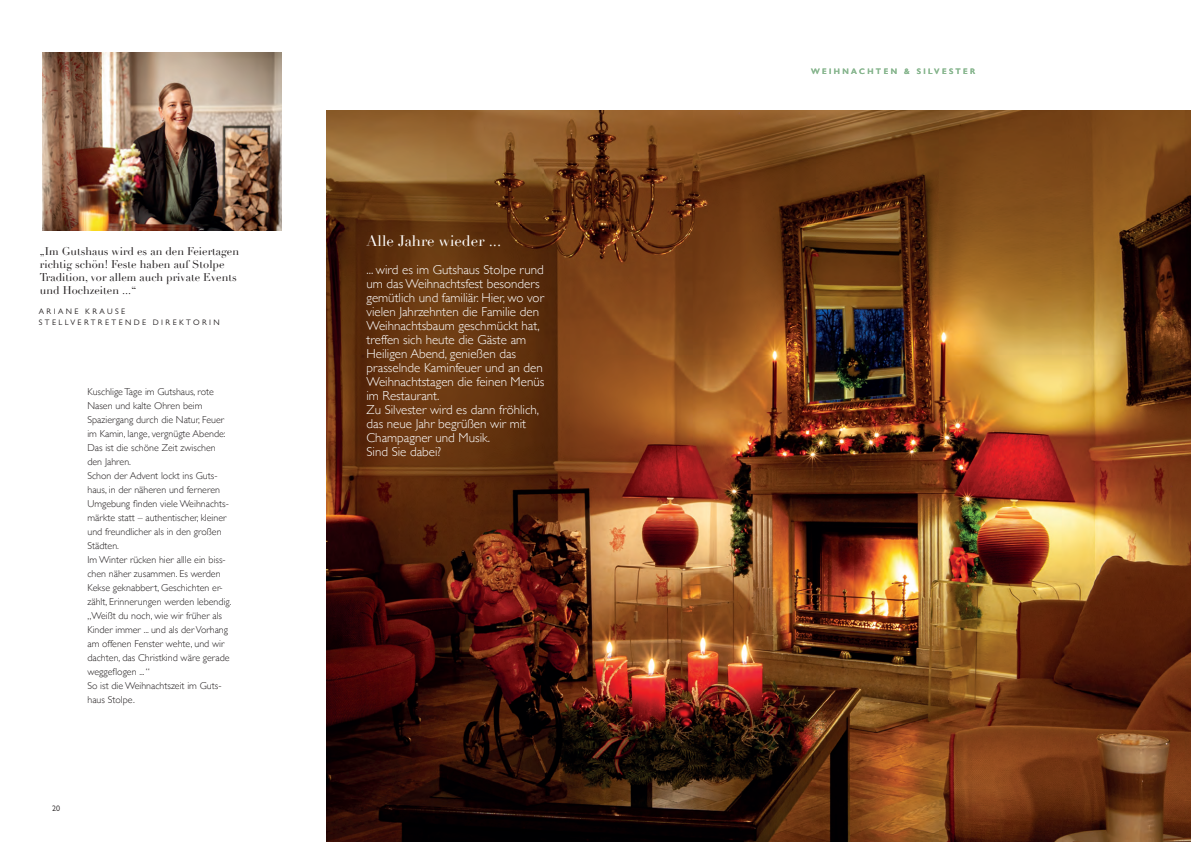
<style>
.page{position:relative;width:1191px;height:842px;background:#fff}
.page>*{position:absolute;margin:0;border:0;box-sizing:border-box;transform-origin:0 0}
.t1{font:15px "Didot";color:#fff}
.t2{font:300 13px/14px "Gill Sans";color:#fff}
.t3{font:11px/13px "Didot";color:#231f20}
.t4{font:300 10px/14px "Gill Sans";color:#231f20}
.t5{font:8px/11.1px "Gill Sans";letter-spacing:.3em;color:#231f20}
.t6{font:600 8px "Gill Sans";letter-spacing:.3em;color:#88b68f}
</style>
<div class="page">
<img style="left:326px;top:110px;width:865px;height:732px">
<img style="left:43px;top:52px;width:238px;height:179px">
<p class="t3" style="left:40px;top:245px;width:201px">„Im Gutshaus wird es an den Feiertagen richtig schön! Feste haben auf Stolpe Tradition, vor allem auch private Events und Hochzeiten ...“</p>
<p class="t5" style="left:39px;top:305px;width:182px">ARIANE KRAUSE<br>STELLVERTRETENDE DIREKTORIN</p>
<p class="t4" style="left:87px;top:384px;width:146px">Kuschlige Tage im Gutshaus, rote<br>Nasen und kalte Ohren beim<br>Spaziergang durch die Natur, Feuer im Kamin, lange, vergnügte Abende:<br>Das ist die schöne Zeit zwischen den Jahren.<br>Schon der Advent lockt ins Guts&shy;haus, in der näheren und ferneren<br>Umgebung finden viele Weihnachts&shy;märkte statt – authentischer, kleiner und freundlicher als in den großen<br>Städten.<br>Im Winter rücken hier allle ein biss&shy;chen näher zusammen. Es werden<br>Kekse geknabbert, Geschichten er&shy;zählt, Erinnerungen werden lebendig. „Weißt du noch, wie wir früher als<br>Kinder immer ... und als der Vorhang am offenen Fenster wehte, und wir dachten, das Christkind wäre gerade weggeflogen ... “<br>So ist die Weihnachtszeit im Guts&shy;haus Stolpe.</p>
<p class="t5" style="left:52px;top:802px;width:9px">20</p>
<h1 class="t1" style="left:366px;top:232px;width:136px">Alle Jahre wieder ...</h1>
<p class="t2" style="left:366px;top:262px;width:179px">... wird es im Gutshaus Stolpe rund um das Weihnachtsfest besonders gemütlich und familiär. Hier, wo vor vielen Jahrzehnten die Familie den<br>Weihnachtsbaum geschmückt hat, treffen sich heute die Gäste am<br>Heiligen Abend, genießen das prasselnde Kaminfeuer und an den<br>Weihnachtstagen die feinen Menüs im Restaurant.<br>Zu Silvester wird es dann fröhlich, das neue Jahr begrüßen wir mit<br>Champagner und Musik.<br>Sind Sie dabei?</p>
<p class="t6" style="left:811px;top:66px;width:166px">WEIHNACHTEN &amp; SILVESTER</p>
</div>
